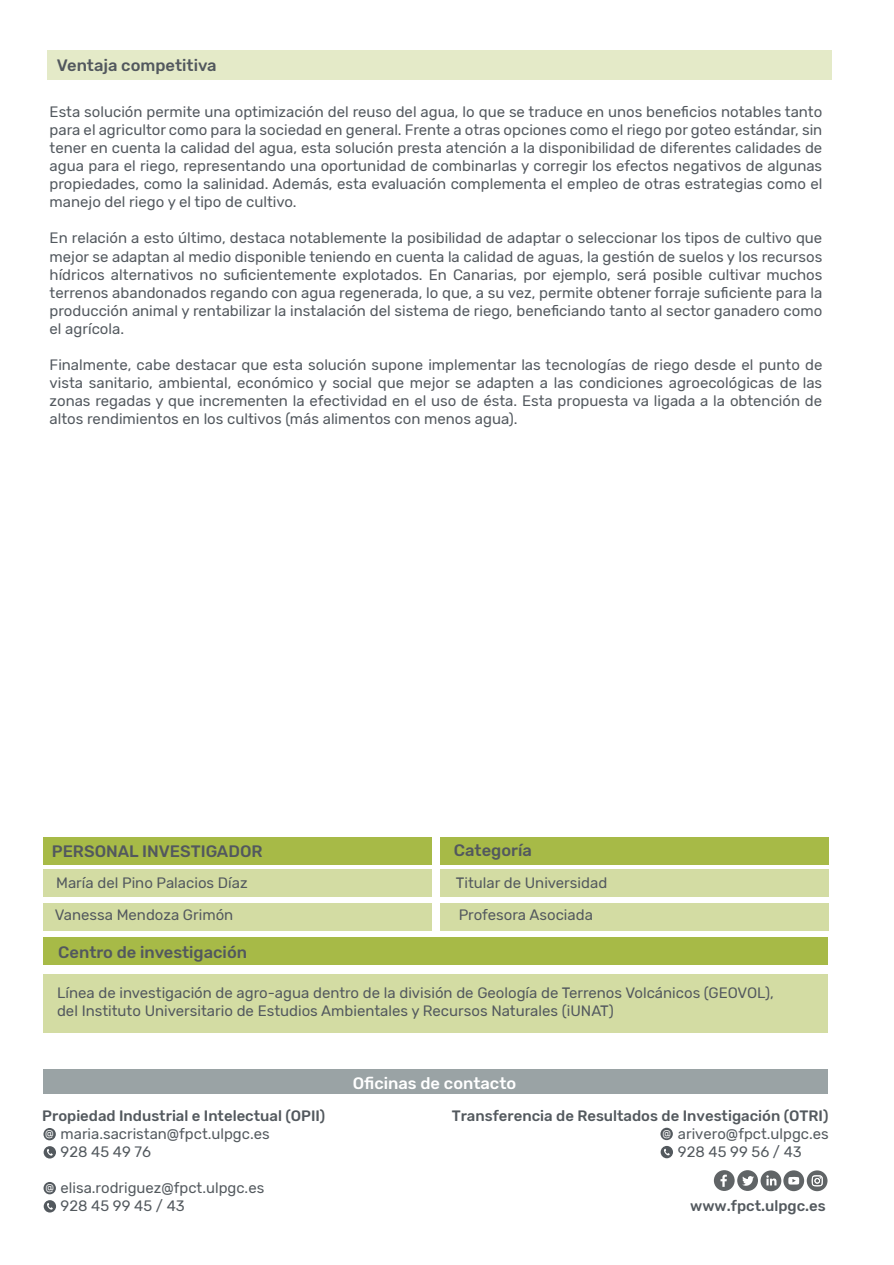
<style>
.page{position:relative;width:894px;height:1265px;background:#fff}
.page>*{position:absolute;margin:0;border:0;box-sizing:border-box;transform-origin:0 0}
.t1{font:500 16.5px "Rubik";color:#52585e}
.t2{font:500 16.5px "Rubik";color:#fff}
.t3{font:15px/18px "Rubik";color:#52585e;text-align:justify}
.t4{font:15px/18px "Rubik";color:#53595e}
.t5{font:500 15px "Rubik";color:#53595e}
.t6{font:10.5px "Rubik";color:#fff}
</style>
<div class="page">
<div style="left:47px;top:50px;width:785px;height:29px;background:#e4eac8"></div>
<div style="left:44px;top:937px;width:784px;height:27px;background:#a7ba47"></div>
<div style="left:44px;top:973px;width:784px;height:59px;background:#d3dca3"></div>
<div style="left:44px;top:903px;width:388px;height:27px;background:#d3dca3"></div>
<div style="left:44px;top:869px;width:388px;height:27px;background:#d3dca3"></div>
<div style="left:440px;top:869px;width:388px;height:27px;background:#d3dca3"></div>
<div style="left:440px;top:903px;width:388px;height:27px;background:#d3dca3"></div>
<div style="left:44px;top:836px;width:388px;height:28px;background:#a7ba47"></div>
<div style="left:440px;top:836px;width:389px;height:28px;background:#a7ba47"></div>
<div style="left:43px;top:1069px;width:785px;height:24px;background:#9aa3a5"></div>
<svg style="left:807px;top:1169px;width:21px;height:21px"></svg>
<svg style="left:812px;top:1174px;width:11px;height:11px"></svg>
<div style="left:714px;top:1169px;width:21px;height:21px;background:#606466;border-radius:50%"></div>
<svg style="left:721px;top:1174px;width:6px;height:12px"></svg>
<svg style="left:737px;top:1169px;width:21px;height:21px"></svg>
<svg style="left:742px;top:1175px;width:12px;height:10px"></svg>
<div style="left:761px;top:1170px;width:20px;height:20px;background:#606466;border-radius:50%"></div>
<svg style="left:766px;top:1175px;width:11px;height:10px"></svg>
<svg style="left:783px;top:1169px;width:21px;height:21px"></svg>
<svg style="left:788px;top:1176px;width:11px;height:8px"></svg>
<svg style="left:44px;top:1145px;width:12px;height:13px"></svg>
<svg style="left:47px;top:1148px;width:6px;height:7px"></svg>
<div style="left:43px;top:1127px;width:13px;height:12px;background:#53595e;border-radius:50%"></div>
<svg style="left:661px;top:1145px;width:12px;height:12px"></svg>
<svg style="left:664px;top:1148px;width:6px;height:6px"></svg>
<div style="left:660px;top:1127px;width:13px;height:12px;background:#53595e;border-radius:50%"></div>
<svg style="left:44px;top:1199px;width:12px;height:13px"></svg>
<svg style="left:47px;top:1202px;width:6px;height:7px"></svg>
<div style="left:44px;top:1181px;width:12px;height:12px;background:#53595e;border-radius:50%"></div>
<p class="t1" style="left:57px;top:56px;width:161px">Ventaja competitiva</p>
<p class="t3" style="left:50px;top:103px;width:774px">Esta solución permite una optimización del reuso del agua, lo que se traduce en unos beneficios notables tanto para el agricultor como para la sociedad en general. Frente a otras opciones como el riego por goteo estándar, sin tener en cuenta la calidad del agua, esta solución presta atención a la disponibilidad de diferentes calidades de agua para el riego, representando una oportunidad de combinarlas y corregir los efectos negativos de algunas propiedades, como la salinidad. Además, esta evaluación complementa el empleo de otras estrategias como el manejo del riego y el tipo de cultivo.</p>
<p class="t3" style="left:50px;top:229px;width:774px">En relación a esto último, destaca notablemente la posibilidad de adaptar o seleccionar los tipos de cultivo que mejor se adaptan al medio disponible teniendo en cuenta la calidad de aguas, la gestión de suelos y los recursos hídricos alternativos no suficientemente explotados. En Canarias, por ejemplo, será posible cultivar muchos terrenos abandonados regando con agua regenerada, lo que, a su vez, permite obtener forraje suficiente para la producción animal y rentabilizar la instalación del sistema de riego, beneficiando tanto al sector ganadero como el agrícola.</p>
<p class="t3" style="left:50px;top:355px;width:774px">Finalmente, cabe destacar que esta solución supone implementar las tecnologías de riego desde el punto de vista sanitario, ambiental, económico y social que mejor se adapten a las condiciones agroecológicas de las zonas regadas y que incrementen la efectividad en el uso de ésta. Esta propuesta va ligada a la obtención de altos rendimientos en los cultivos (más alimentos con menos agua).</p>
<p class="t1" style="left:52px;top:841px;width:212px">PERSONAL INVESTIGADOR</p>
<p class="t1" style="left:454px;top:841px;width:79px">Categoría</p>
<p class="t3" style="left:56px;top:874px;width:193px">María del Pino Palacios Díaz</p>
<p class="t3" style="left:456px;top:874px;width:153px">Titular de Universidad</p>
<p class="t3" style="left:55px;top:905px;width:180px">Vanessa Mendoza Grimón</p>
<p class="t3" style="left:459px;top:905px;width:136px">Profesora Asociada</p>
<p class="t1" style="left:58px;top:942px;width:190px">Centro de investigación</p>
<p class="t3" style="left:57px;top:983px;width:718px">Línea de investigación de agro-agua dentro de la división de Geología de Terrenos Volcánicos (GEOVOL), del Instituto Universitario de Estudios Ambientales y Recursos Naturales (iUNAT)</p>
<p class="t2" style="left:353px;top:1073px;width:165px">Oficinas de contacto</p>
<p class="t5" style="left:42px;top:1106px;width:285px">Propiedad Industrial e Intelectual (OPII)</p>
<p class="t5" style="left:452px;top:1106px;width:378px">Transferencia de Resultados de Investigación (OTRI)</p>
<p class="t4" style="left:61px;top:1124px;width:211px">maria.sacristan@fpct.ulpgc.es<br>928 45 49 76</p>
<p class="t4" style="left:61px;top:1178px;width:205px">elisa.rodriguez@fpct.ulpgc.es<br>928 45 99 45 / 43</p>
<p class="t6" style="left:45px;top:1127px;width:10px">@</p>
<p class="t4" style="left:678px;top:1125px;width:152px;text-indent:-16px"><sup>@</sup> arivero@fpct.ulpgc.es<br>928 45 99 56 / 43</p>
<p class="t6" style="left:45px;top:1181px;width:10px">@</p>
<p class="t5" style="left:690px;top:1196px;width:137px">www.fpct.ulpgc.es</p>
</div>
